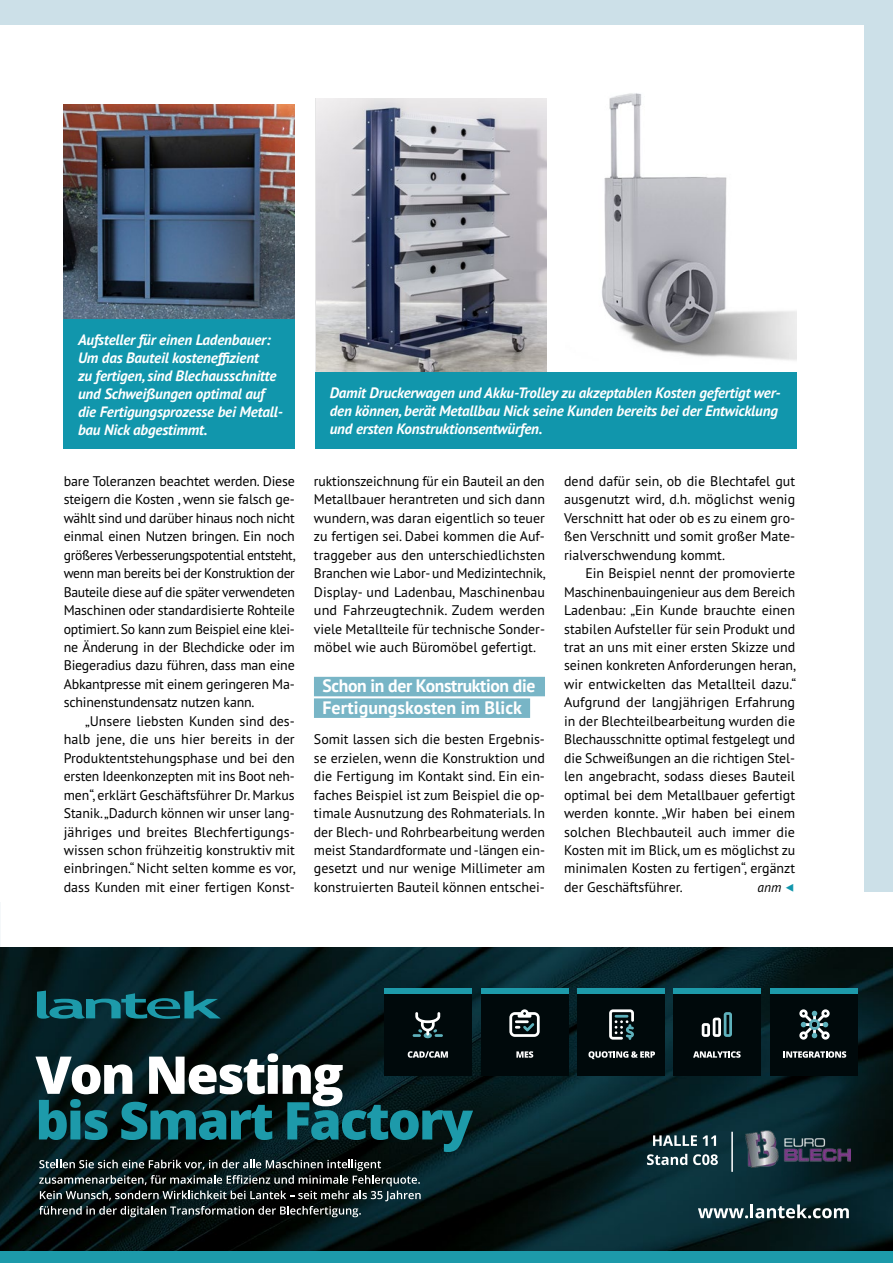
<style>
.page{position:relative;width:893px;height:1263px;background:#fff}
.page>*{position:absolute;margin:0;border:0;box-sizing:border-box;transform-origin:0 0}
.t1{font:700 18px/21.6px "PT Sans Pro";letter-spacing:-.015em;color:#fff}
.t2{font:italic 700 15px/18px "PT Sans Pro";letter-spacing:-.01em;color:#fff}
.t3{font:13.95px/18.5px "PT Sans Pro";color:#000;text-align:justify}
.t4{font:italic 13.5px "PT Sans Pro";color:#000}
</style>
<div class="page">
<div style="left:0;top:0;width:893px;height:892px;background:#cce0e8"></div>
<div style="left:0;top:25px;width:863px;height:876px;background:#fff"></div>
<img style="left:0;top:947px;width:893px;height:304px">
<svg style="left:37px;top:990px;width:184px;height:29px;background:#0e515a"></svg>
<svg style="left:698px;top:1204px;width:151px;height:14px"></svg>
<div style="left:0;top:1251px;width:893px;height:12px;background:#1d9aaa"></div>
<svg style="left:39px;top:1160px;width:382px;height:57px;background:#303b3b"></svg>
<div style="left:384px;top:988px;width:87px;height:87px;background:#00090b"></div>
<div style="left:384px;top:988px;width:87px;height:5px;background:#1d9aaa"></div>
<div style="left:424px;top:1033px;width:8px;height:5px;background:#5eb1bc;border-radius:50%"></div>
<svg style="left:413px;top:1012px;width:30px;height:25px"></svg>
<svg style="left:35px;top:1051px;width:438px;height:101px"></svg>
<div style="left:481px;top:988px;width:87px;height:87px;background:#00090b"></div>
<div style="left:481px;top:988px;width:87px;height:5px;background:#1d9aaa"></div>
<svg style="left:509px;top:1009px;width:31px;height:28px"></svg>
<svg style="left:516px;top:1051px;width:17px;height:7px"></svg>
<div style="left:578px;top:988px;width:87px;height:87px;background:#00090b"></div>
<div style="left:578px;top:988px;width:87px;height:5px;background:#1d9aaa"></div>
<svg style="left:609px;top:1009px;width:25px;height:31px"></svg>
<svg style="left:588px;top:1051px;width:67px;height:8px"></svg>
<div style="left:770px;top:988px;width:87px;height:87px;background:#00090b"></div>
<div style="left:770px;top:988px;width:87px;height:5px;background:#1d9aaa"></div>
<svg style="left:799px;top:1009px;width:31px;height:31px"></svg>
<svg style="left:783px;top:1051px;width:63px;height:7px"></svg>
<div style="left:673px;top:988px;width:87px;height:87px;background:#00090b"></div>
<div style="left:673px;top:988px;width:87px;height:5px;background:#1d9aaa"></div>
<svg style="left:693px;top:1051px;width:48px;height:7px"></svg>
<svg style="left:702px;top:1012px;width:30px;height:25px"></svg>
<svg style="left:653px;top:1135px;width:63px;height:11px"></svg>
<svg style="left:647px;top:1154px;width:40px;height:11px"></svg>
<svg style="left:693px;top:1154px;width:25px;height:11px"></svg>
<img style="left:745px;top:1130px;width:105px;height:37px">
<hr style="left:731px;top:1132px;width:2px;height:40px;background:#fff">
<div style="left:314px;top:677px;width:231px;height:19px;background:#78b5c6"></div>
<div style="left:314px;top:698px;width:216px;height:20px;background:#78b5c6"></div>
<img style="left:64px;top:105px;width:231px;height:215px">
<img style="left:317px;top:98px;width:229px;height:274px">
<img style="left:602px;top:93px;width:195px;height:267px">
<div style="left:64px;top:320px;width:231px;height:129px;background:#1196ac"></div>
<div style="left:315px;top:372px;width:482px;height:77px;background:#1196ac"></div>
<p class="t2" style="left:78px;top:331px;width:206px">Aufsteller für einen Ladenbauer:<br>Um das Bauteil kosteneffizient<br>zu fertigen, sind Blechausschnitte und Schweißungen optimal auf die Fertigungsprozesse bei Metall&shy;bau Nick abgestimmt.</p>
<p class="t3" style="left:64px;top:471px;width:234px">bare Toleranzen beachtet werden. Diese steigern die Kosten , wenn sie falsch ge&shy;wählt sind und darüber hinaus noch nicht einmal einen Nutzen bringen. Ein noch größeres Verbesserungspotential entsteht, wenn man bereits bei der Konstruktion der Bauteile diese auf die später verwendeten Maschinen oder standardisierte Rohteile optimiert. So kann zum Beispiel eine klei&shy;ne Änderung in der Blechdicke oder im Biegeradius dazu führen, dass man eine Abkantpresse mit einem geringeren Ma&shy;schinenstundensatz nutzen kann.</p>
<p class="t3" style="left:64px;top:711px;width:234px;text-indent:21px">„Unsere liebsten Kunden sind des&shy;halb jene, die uns hier bereits in der Produktentstehungsphase und bei den ersten Ideenkonzepten mit ins Boot neh&shy;men“, erklärt Geschäftsführer Dr. Markus Stanik. „Dadurch können wir unser lang&shy;jähriges und breites Blechfertigungs&shy;wissen schon frühzeitig konstruktiv mit einbringen.“ Nicht selten komme es vor, dass Kunden mit einer fertigen Konst-</p>
<p class="t2" style="left:330px;top:384px;width:452px">Damit Druckerwagen und Akku-Trolley zu akzeptablen Kosten gefertigt wer&shy;den können, berät Metallbau Nick seine Kunden bereits bei der Entwicklung und ersten Konstruktionsentwürfen.</p>
<p class="t3" style="left:314px;top:471px;width:233px">ruktionszeichnung für ein Bauteil an den Metallbauer herantreten und sich dann wundern, was daran eigentlich so teuer zu fertigen sei. Dabei kommen die Auf&shy;traggeber aus den unterschiedlichsten Branchen wie Labor- und Medizintechnik, Display- und Ladenbau, Maschinenbau und Fahrzeugtechnik. Zudem werden viele Metallteile für technische Sonder&shy;möbel wie auch Büromöbel gefertigt.</p>
<p class="t1" style="left:322px;top:675px;width:215px">Schon in der Konstruktion die<br>Fertigungskosten im Blick</p>
<p class="t3" style="left:314px;top:730px;width:233px">Somit lassen sich die besten Ergebnis&shy;se erzielen, wenn die Konstruktion und die Fertigung im Kontakt sind. Ein ein&shy;faches Beispiel ist zum Beispiel die op&shy;timale Ausnutzung des Rohmaterials. In der Blech- und Rohrbearbeitung werden meist Standardformate und -längen ein&shy;gesetzt und nur wenige Millimeter am konstruierten Bauteil können entschei-</p>
<p class="t3" style="left:564px;top:471px;width:233px">dend dafür sein, ob die Blechtafel gut ausgenutzt wird, d.h. möglichst wenig Verschnitt hat oder ob es zu einem gro&shy;ßen Verschnitt und somit großer Mate&shy;rialverschwendung kommt.</p>
<p class="t3" style="left:564px;top:564px;width:234px;text-indent:21px">Ein Beispiel nennt der promovierte Maschinenbauingenieur aus dem Bereich Ladenbau: „Ein Kunde brauchte einen stabilen Aufsteller für sein Produkt und trat an uns mit einer ersten Skizze und seinen konkreten Anforderungen heran, wir entwickelten das Metallteil dazu.“ Aufgrund der langjährigen Erfahrung in der Blechteilbearbeitung wurden die Blechausschnitte optimal festgelegt und die Schweißungen an die richtigen Stel&shy;len angebracht, sodass dieses Bauteil optimal bei dem Metallbauer gefertigt werden konnte. „Wir haben bei einem solchen Blechbauteil auch immer die Kosten mit im Blick, um es möglichst zu minimalen Kosten zu fertigen“, ergänzt der Geschäftsführer.</p>
<p class="t4" style="left:757px;top:878px;width:25px">anm</p>
</div>
